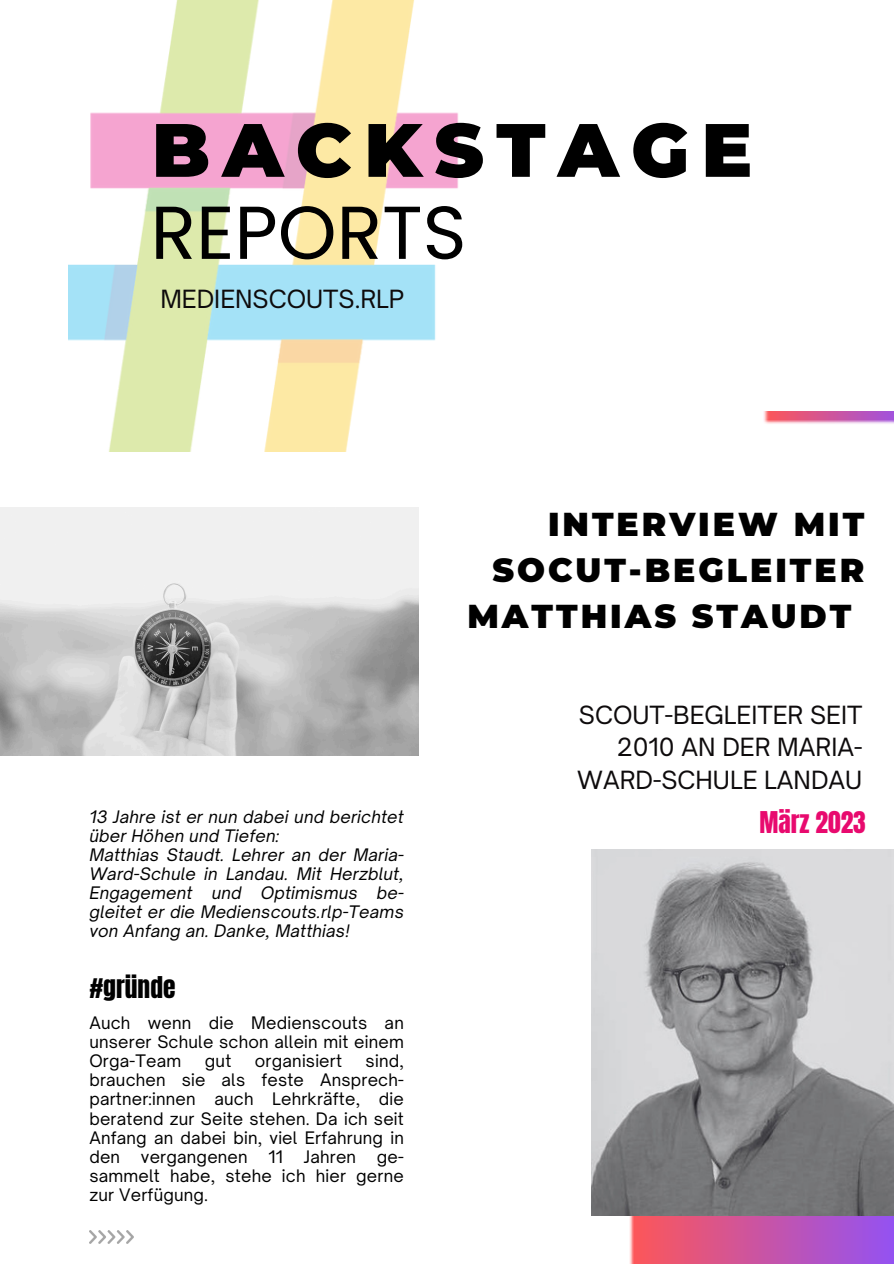
<style>
.page{position:relative;width:894px;height:1264px;background:#fff}
.page>*{position:absolute;margin:0;border:0;box-sizing:border-box;transform-origin:0 0}
.t1{font:900 75.3px "Montserrat";letter-spacing:.165em;color:#000}
.t2{font:74.85px "Poppins";color:#000}
.t3{font:900 33px "Montserrat";letter-spacing:.09em;color:#000}
.t4{font:25.5px "Anton";color:#e80a6e}
.t5{font:25.5px "Anton";color:#000}
.t6{font:24px/32.7px "Open Sauce One";color:#0e0b0c;text-align:right}
.t7{font:16.5px/19.2px "Open Sauce One";letter-spacing:.015em;color:#000;text-align:justify}
.t8{font:italic 16.5px/19.2px "Open Sauce One";letter-spacing:.015em;color:#000}
</style>
<div class="page">
<img style="left:628px;top:1215px;width:265px;height:48px">
<img style="left:763px;top:411px;width:129px;height:13px">
<img style="left:89px;top:1230px;width:44px;height:13px">
<img style="left:69px;top:0;width:389px;height:451px">
<img style="left:0;top:508px;width:418px;height:247px">
<img style="left:591px;top:849px;width:302px;height:366px">
<h1 class="t1" style="left:152px;top:104px;width:601px">BACKSTAGE</h1>
<h2 class="t2" style="left:150px;top:180px;width:317px">REPORTS</h2>
<h3 class="t6" style="left:160px;top:282px;width:245px">MEDIENSCOUTS.RLP</h3>
<p class="t8" style="left:89px;top:806px;width:316px">13 Jahre ist er nun dabei und berichtet über Höhen und Tiefen:<br>Matthias Staudt. Lehrer an der Maria-Ward-Schule in Landau. Mit Herzblut, Engagement und Optimismus be&shy;gleitet er die Medienscouts.rlp-Teams von Anfang an. Danke, Matthias!</p>
<h3 class="t5" style="left:89px;top:969px;width:88px">#gründe</h3>
<p class="t7" style="left:89px;top:1012px;width:316px">Auch wenn die Medienscouts an unserer Schule schon allein mit einem Orga-Team</p>
<p class="t7" style="left:89px;top:1051px;width:316px;text-indent:276px">sind, brauchen sie als feste Ansprech&shy;partner:innen auch Lehrkräfte, die beratend zur Seite stehen. Da ich seit Anfang an dabei bin, viel Erfahrung in den</p>
<p class="t7" style="left:205px;top:1051px;width:28px">gut</p>
<p class="t7" style="left:255px;top:1051px;width:89px">organisiert</p>
<p class="t7" style="left:141px;top:1146px;width:108px">vergangenen</p>
<p class="t7" style="left:268px;top:1146px;width:16px">11</p>
<p class="t7" style="left:304px;top:1146px;width:54px">Jahren</p>
<p class="t7" style="left:89px;top:1146px;width:316px;text-indent:287px">ge&shy;sammelt habe, stehe ich hier gerne zur Verfügung.</p>
<h3 class="t3" style="left:548px;top:504px;width:318px">INTERVIEW MIT</h3>
<h3 class="t3" style="left:492px;top:550px;width:373px">SOCUT-BEGLEITER</h3>
<h3 class="t3" style="left:467px;top:596px;width:385px">MATTHIAS STAUDT</h3>
<h3 class="t6" style="left:577px;top:698px;width:286px">SCOUT-BEGLEITER SEIT<br>2010 AN DER MARIA-<br>WARD-SCHULE LANDAU</h3>
<h3 class="t4" style="left:759px;top:803px;width:108px">März 2023</h3>
</div>
